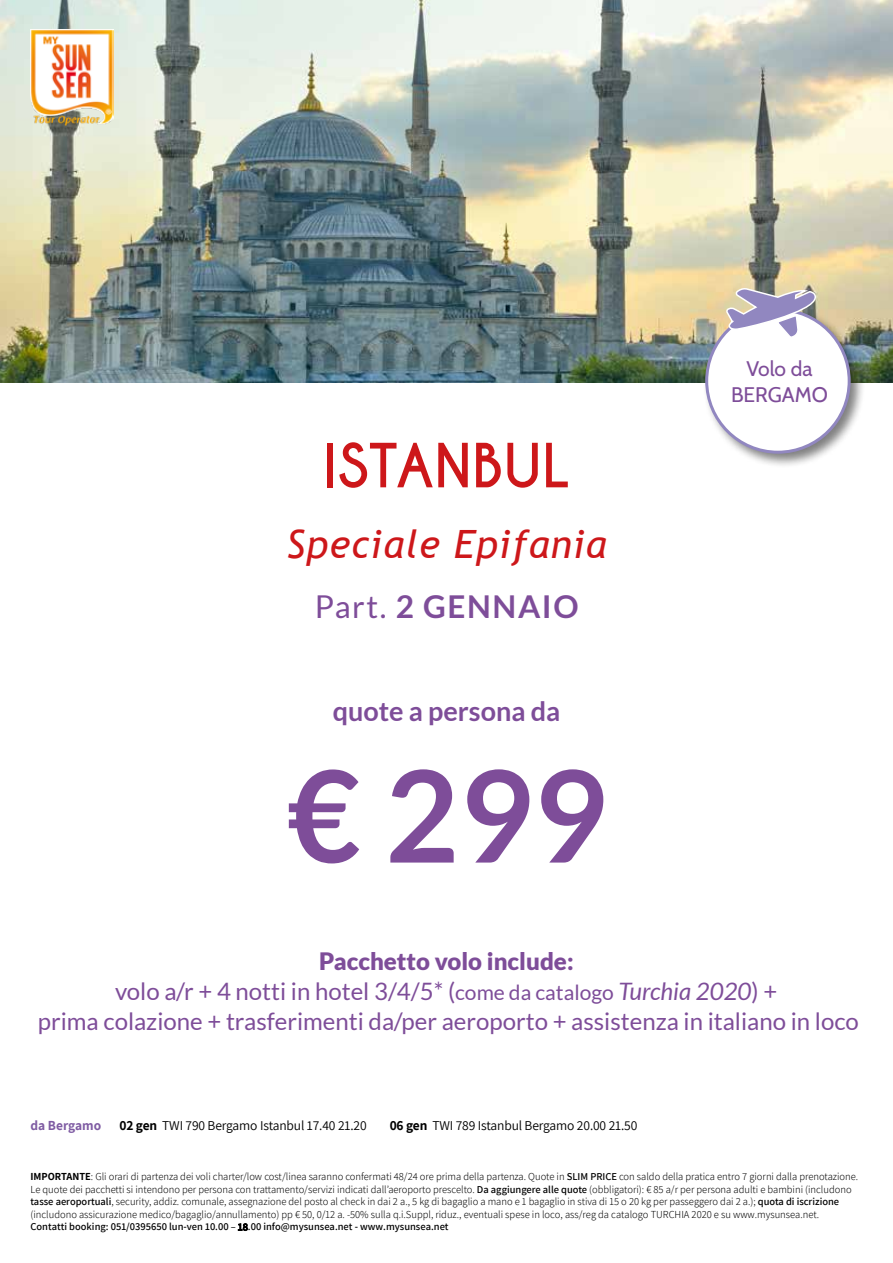
<style>
.page{position:relative;width:893px;height:1263px;background:#fff}
.page>*{position:absolute;margin:0;border:0;box-sizing:border-box;transform-origin:0 0}
.t1{font:700 127.5px "Lato";color:#7e4d99}
.t2{font:700 57px "Caviar Dreams";color:#cd171a}
.t3{font:italic 39px "Trebuchet MS";letter-spacing:.03em;color:#cd171a}
.t4{font:700 31.5px "Lato";letter-spacing:.05em;color:#7e4d99}
.t5{font:700 27px "Lato";color:#7e4d99}
.t6{font:24px/30px "Lato";color:#7e4d99;text-align:center}
.t7{font:21px/25.2px "Cabin";color:#7e4d99;text-align:center}
.t8{font:13.5px "Assistant";letter-spacing:-.01em;color:#000}
.t9{font:700 13.5px "Assistant";color:#7f5ca3}
.t10{font:300 10.5px/12.6px "Assistant";color:#000}
.t11{font:600 10.5px "Assistant";color:#000}
.s1{font-weight:400}
.s2{font-weight:900}
.s3{font-size:21px}
.s4{font-style:italic}
.s5{font-weight:700}
.s6{font-weight:600}
</style>
<div class="page">
<img style="left:0;top:0;width:893px;height:383px">
<img style="left:31px;top:30px;width:83px;height:95px">
<div style="left:702px;top:305px;width:164px;height:164px;background:#000;opacity:.5"></div>
<div style="left:707px;top:310px;width:142px;height:142px;background:#fff;border-radius:50%"></div>
<svg style="left:724px;top:287px;width:93px;height:50px"></svg>
<h2 class="t2" style="left:323px;top:431px;width:249px">ISTANBUL</h2>
<h3 class="t3" style="left:287px;top:520px;width:322px">Speciale Epifania</h3>
<h3 class="t4" style="left:315px;top:589px;width:265px"><span class="s1">Part.</span> 2 GENNAIO</h3>
<h3 class="t5" style="left:333px;top:695px;width:229px">quote a persona da</h3>
<h1 class="t1" style="left:286px;top:743px;width:322px">€ 299</h1>
<h3 class="t7" style="left:731px;top:355px;width:98px">Volo da<br>BERGAMO</h3>
<h3 class="t6" style="left:38px;top:946px;width:822px"><span class="s2">Pacchetto volo include:<br></span>volo a/r + 4 notti in hotel 3/4/5* (<span class="s3">come da catalogo</span> <span class="s4">Turchia 2020</span>) +<br>prima colazione + trasferimenti da/per aeroporto + assistenza in italiano in loco</h3>
<p class="t9" style="left:31px;top:1116px;width:72px">da Bergamo</p>
<p class="t8" style="left:120px;top:1116px;width:249px"><span class="s5">02 gen</span> TWI 790 Bergamo Istanbul 17.40 21.20</p>
<p class="t8" style="left:390px;top:1116px;width:249px"><span class="s5">06 gen</span> TWI 789 Istanbul Bergamo 20.00 21.50</p>
<p class="t10" style="left:31px;top:1170px;width:829px"><span class="s5">IMPORTANTE</span>: Gli orari di partenza dei voli charter/low cost/linea saranno confermati 48/24 ore prima della partenza. Quote in <span class="s6">SLIM PRICE</span> con saldo della pratica entro 7 giorni dalla prenotazione.<br>Le quote dei pacchetti si intendono per persona con trattamento/servizi indicati dall’aeroporto prescelto. <span class="s6">Da aggiungere alle quote</span> (obbligatori): € 85 a/r per persona adulti e bambini (includono <span class="s6">tasse aeroportuali</span>, security, addiz. comunale, assegnazione del posto al check in dai 2 a., 5 kg di bagaglio a mano e 1 bagaglio in stiva di 15 o 20 kg per passeggero dai 2 a.); <span class="s6">quota di iscrizione </span>(includono assicurazione medico/bagaglio/annullamento) pp € 50, 0/12 a. -50% sulla q.i.Suppl, riduz., eventuali spese in loco, ass/reg da catalogo TURCHIA 2020 e su www.mysunsea.net.</p>
<p class="t11" style="left:31px;top:1220px;width:420px">Contatti booking: 051/0395650 lun-ven 10.00 – 18.00 info@mysunsea.net - www.mysunsea.net</p>
</div>
